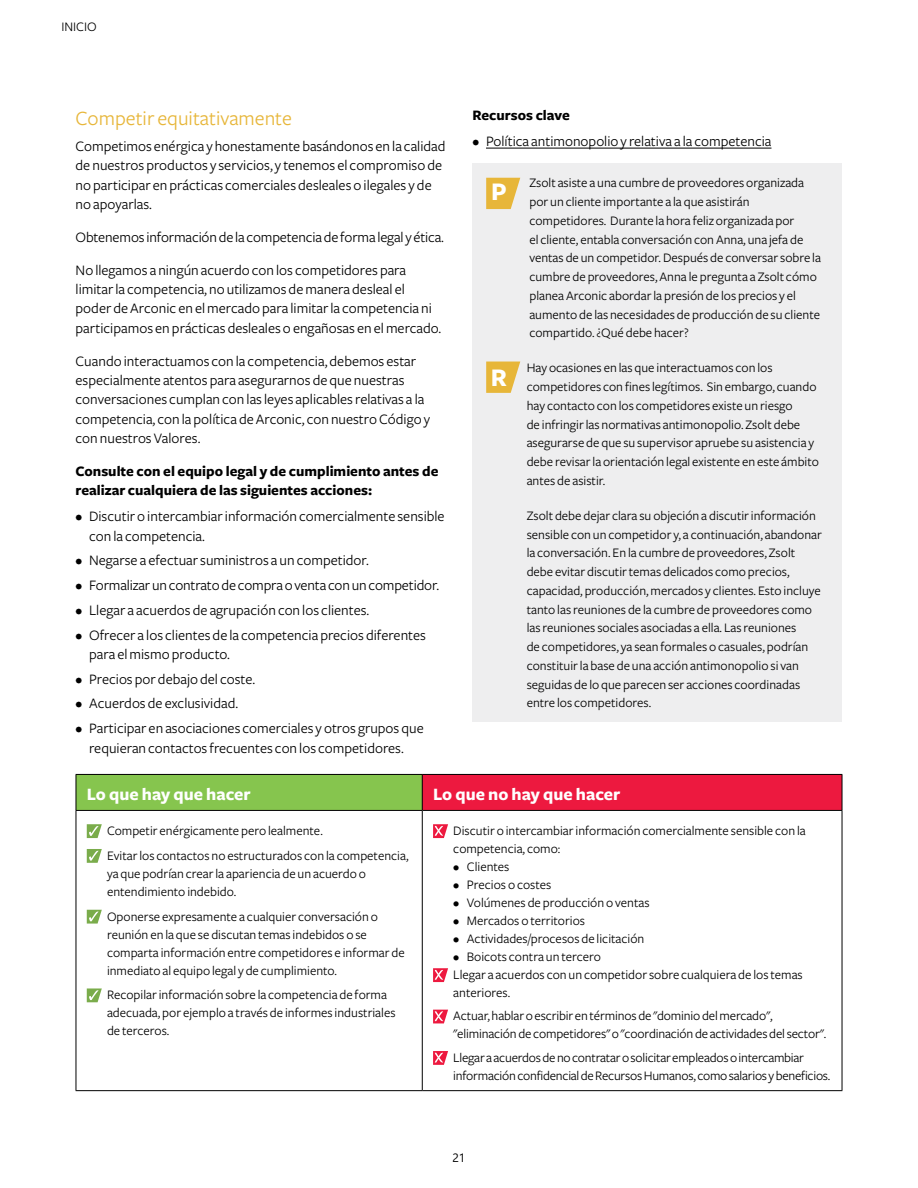
<style>
.page{position:relative;width:918px;height:1188px;background:#fff}
.page>*{position:absolute;margin:0;border:0;box-sizing:border-box;transform-origin:0 0}
.t1{font:700 26.25px "Freight Sans";color:#fff}
.t2{font:21px "Freight Sans";color:#e7b639}
.t3{font:700 18px "Freight Sans";color:#fff}
.t4{font:15px/19.4px "Freight Sans";color:#000}
.t5{font:700 15px/19.4px "Freight Sans";color:#000}
.t6{font:13.5px/18.8px "Freight Sans";color:#000}
.t7{font:12px "Segoe UI";color:#000}
</style>
<div class="page">
<hr style="left:486px;top:148px;width:285px;height:1px;background:#000">
<div style="left:472px;top:163px;width:370px;height:559px;background:#eeeeef"></div>
<svg style="left:486px;top:178px;width:34px;height:31px"></svg>
<svg style="left:486px;top:362px;width:34px;height:31px"></svg>
<div style="left:76px;top:774px;width:346px;height:36px;background:#86c54e"></div>
<div style="left:422px;top:774px;width:420px;height:36px;background:#ed193f"></div>
<hr style="left:76px;top:774px;width:346px;height:1px;background:#000">
<hr style="left:76px;top:775px;width:1px;height:35px;background:#000">
<hr style="left:422px;top:774px;width:420px;height:1px;background:#000">
<hr style="left:422px;top:775px;width:1px;height:35px;background:#000">
<hr style="left:842px;top:775px;width:1px;height:35px;background:#000">
<hr style="left:76px;top:810px;width:346px;height:1px;background:#000">
<hr style="left:76px;top:811px;width:1px;height:279px;background:#000">
<hr style="left:422px;top:810px;width:420px;height:1px;background:#000">
<hr style="left:422px;top:811px;width:1px;height:279px;background:#000">
<hr style="left:842px;top:811px;width:1px;height:279px;background:#000">
<hr style="left:76px;top:1090px;width:346px;height:1px;background:#000">
<hr style="left:422px;top:1090px;width:420px;height:1px;background:#000">
<svg style="left:87px;top:824px;width:15px;height:14px"></svg>
<svg style="left:87px;top:849px;width:15px;height:14px"></svg>
<svg style="left:87px;top:910px;width:15px;height:14px"></svg>
<svg style="left:87px;top:988px;width:15px;height:14px"></svg>
<svg style="left:433px;top:824px;width:15px;height:14px"></svg>
<svg style="left:433px;top:968px;width:15px;height:14px"></svg>
<svg style="left:433px;top:1010px;width:15px;height:13px"></svg>
<svg style="left:433px;top:1051px;width:15px;height:14px"></svg>
<p class="t6" style="left:61px;top:18px;width:37px">INICIO</p>
<h2 class="t2" style="left:76px;top:107px;width:218px">Competir equitativamente</h2>
<p class="t4" style="left:76px;top:137px;width:371px">Competimos enérgica y honestamente basándonos en la calidad de nuestros productos y servicios, y tenemos el compromiso de no participar en prácticas comerciales desleales o ilegales y de no apoyarlas.</p>
<p class="t4" style="left:76px;top:221px;width:370px;line-height:32.8px">Obtenemos información de la competencia de forma legal y ética.<br>No llegamos a ningún acuerdo con los competidores para</p>
<p class="t4" style="left:76px;top:280px;width:367px">limitar la competencia, no utilizamos de manera desleal el poder de Arconic en el mercado para limitar la competencia ni participamos en prácticas desleales o engañosas en el mercado.</p>
<p class="t4" style="left:76px;top:351px;width:356px">Cuando interactuamos con la competencia, debemos estar especialmente atentos para asegurarnos de que nuestras conversaciones cumplan con las leyes aplicables relativas a la competencia, con la política de Arconic, con nuestro Código y con nuestros Valores.</p>
<p class="t5" style="left:76px;top:462px;width:364px">Consulte con el equipo legal y de cumplimiento antes de realizar cualquiera de las siguientes acciones:</p>
<p class="t4" style="left:89px;top:507px;width:357px;text-indent:-14px">• Discutir o intercambiar información comercialmente sensible con la competencia.</p>
<p class="t4" style="left:76px;top:551px;width:295px">• Negarse a efectuar suministros a un competidor.</p>
<p class="t4" style="left:76px;top:576px;width:365px">• Formalizar un contrato de compra o venta con un competidor.</p>
<p class="t4" style="left:76px;top:601px;width:295px">• Llegar a acuerdos de agrupación con los clientes.</p>
<p class="t4" style="left:89px;top:625px;width:338px;text-indent:-14px">• Ofrecer a los clientes de la competencia precios diferentes para el mismo producto.</p>
<p class="t4" style="left:76px;top:669px;width:181px">• Precios por debajo del coste.</p>
<p class="t4" style="left:76px;top:694px;width:164px">• Acuerdos de exclusividad.</p>
<p class="t4" style="left:76px;top:719px;width:350px;text-align:center">• Participar en asociaciones comerciales y otros grupos que requieran contactos frecuentes con los competidores.</p>
<p class="t5" style="left:472px;top:106px;width:99px">Recursos clave</p>
<p class="t4" style="left:472px;top:132px;width:300px">• Política antimonopolio y relativa a la competencia</p>
<h1 class="t1" style="left:491px;top:178px;width:17px">P</h1>
<p class="t6" style="left:529px;top:174px;width:293px">Zsolt asiste a una cumbre de proveedores organizada por un cliente importante a la que asistirán competidores. Durante la hora feliz organizada por<br>el cliente, entabla conversación con Anna, una jefa de ventas de un competidor. Después de conversar sobre la cumbre de proveedores, Anna le pregunta a Zsolt cómo planea Arconic abordar la presión de los precios y el aumento de las necesidades de producción de su cliente compartido. ¿Qué debe hacer?</p>
<h1 class="t1" style="left:491px;top:363px;width:18px">R</h1>
<p class="t6" style="left:527px;top:359px;width:294px">Hay ocasiones en las que interactuamos con los competidores con fines legítimos. Sin embargo, cuando hay contacto con los competidores existe un riesgo<br>de infringir las normativas antimonopolio. Zsolt debe asegurarse de que su supervisor apruebe su asistencia y debe revisar la orientación legal existente en este ámbito antes de asistir.</p>
<p class="t6" style="left:527px;top:506px;width:297px">Zsolt debe dejar clara su objeción a discutir información sensible con un competidor y, a continuación, abandonar la conversación. En la cumbre de proveedores, Zsolt debe evitar discutir temas delicados como precios, capacidad, producción, mercados y clientes. Esto incluye tanto las reuniones de la cumbre de proveedores como las reuniones sociales asociadas a ella. Las reuniones<br>de competidores, ya sean formales o casuales, podrían constituir la base de una acción antimonopolio si van seguidas de lo que parecen ser acciones coordinadas entre los competidores.</p>
<h3 class="t3" style="left:87px;top:784px;width:166px">Lo que hay que hacer</h3>
<h3 class="t3" style="left:433px;top:784px;width:189px">Lo que no hay que hacer</h3>
<p class="t6" style="left:107px;top:819px;width:303px;line-height:24.8px">Competir enérgicamente pero lealmente.<br>Evitar los contactos no estructurados con la competencia,</p>
<p class="t6" style="left:107px;top:865px;width:261px;line-height:18px">ya que podrían crear la apariencia de un acuerdo o entendimiento indebido.</p>
<p class="t6" style="left:107px;top:907px;width:299px;line-height:18px">Oponerse expresamente a cualquier conversación o reunión en la que se discutan temas indebidos o se comparta información entre competidores e informar de inmediato al equipo legal y de cumplimiento.</p>
<p class="t6" style="left:107px;top:986px;width:290px;line-height:18px">Recopilar información sobre la competencia de forma adecuada, por ejemplo a través de informes industriales de terceros.</p>
<p class="t6" style="left:453px;top:822px;width:354px;line-height:18px">Discutir o intercambiar información comercialmente sensible con la competencia, como:</p>
<p class="t6" style="left:453px;top:858px;width:58px">• Clientes</p>
<p class="t6" style="left:453px;top:876px;width:100px">• Precios o costes</p>
<p class="t6" style="left:453px;top:894px;width:198px">• Volúmenes de producción o ventas</p>
<p class="t6" style="left:453px;top:912px;width:133px">• Mercados o territorios</p>
<p class="t6" style="left:453px;top:930px;width:193px">• Actividades/procesos de licitación</p>
<p class="t6" style="left:453px;top:948px;width:351px;line-height:18px">• Boicots contra un tercero<br>Llegar a acuerdos con un competidor sobre cualquiera de los temas anteriores.</p>
<p class="t6" style="left:453px;top:1007px;width:375px;line-height:18px">Actuar, hablar o escribir en términos de "dominio del mercado", "eliminación de competidores" o "coordinación de actividades del sector".</p>
<p class="t6" style="left:453px;top:1049px;width:379px;line-height:18px">Llegar a acuerdos de no contratar o solicitar empleados o intercambiar información confidencial de Recursos Humanos, como salarios y beneficios.</p>
<p class="t7" style="left:453px;top:1147px;width:14px">21</p>
</div>
